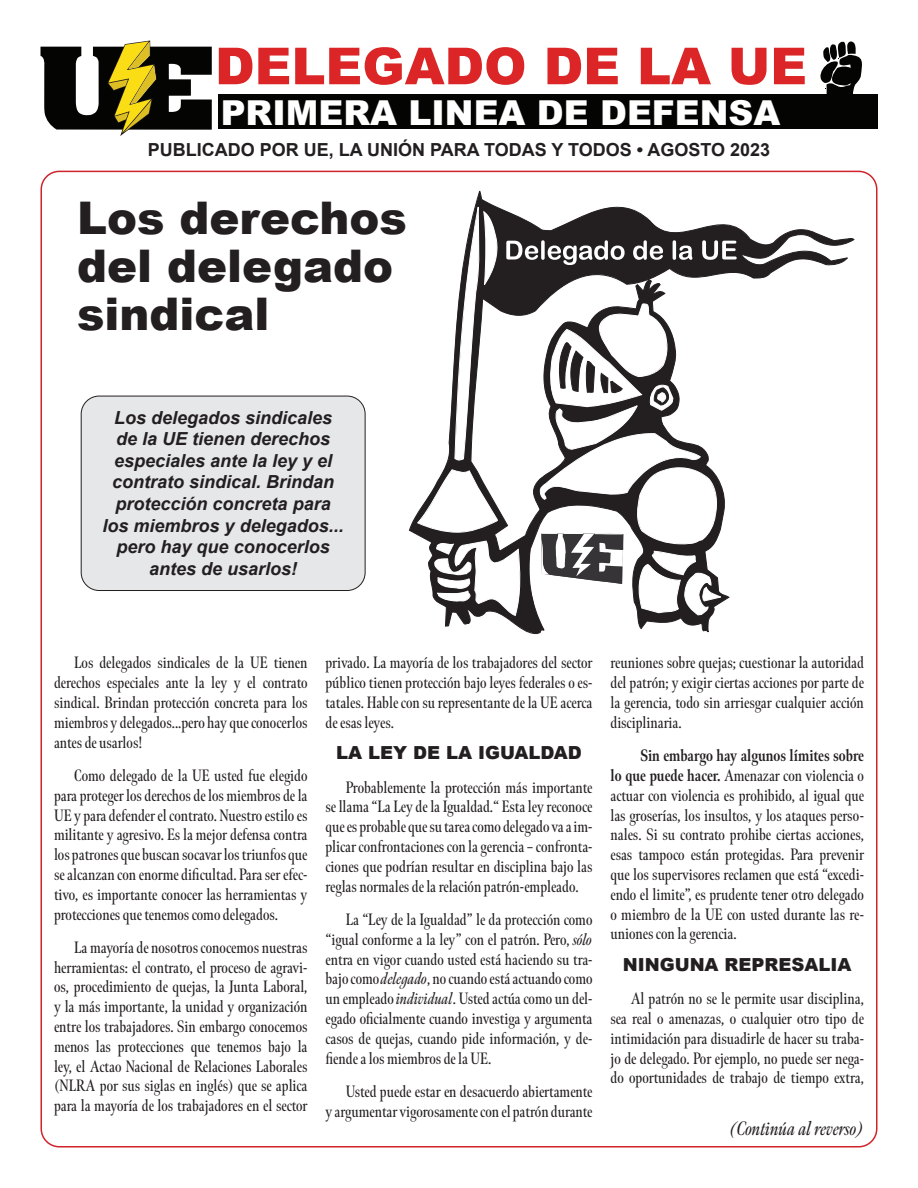
<style>
.page{position:relative;width:918px;height:1188px;background:#fff}
.page>*{position:absolute;margin:0;border:0;box-sizing:border-box;transform-origin:0 0}
.t1{font:900 51px "Arial";color:#db2526}
.t2{font:900 45px/48px "Arial";color:#231f20}
.t3{font:900 34.5px "Arial";color:#fff}
.Body{font:italic extra-condensed 19.5px "Meno Display";color:#231f20}
.Sidebar{font:italic 700 18px/21.6px "Arial";color:#231f20;text-align:center}
.t4{font:700 18px "Arial";color:#231f20}
.Subhead{font:900 18px "Arial";color:#231f20}
.Body-2{font:extra-condensed 16.5px/19.8px "Meno Display";color:#231f20;text-align:justify}
.s1{font-style:italic}
.s2{font-weight:700}
</style>
<div class="page">
<div style="left:218px;top:95px;width:660px;height:34px;background:#040503"></div>
<svg style="left:40px;top:41px;width:172px;height:95px"></svg>
<svg style="left:814px;top:41px;width:51px;height:54px"></svg>
<div style="left:81px;top:396px;width:284px;height:195px;background:#e6e7e9;border-radius:18px"></div>
<div style="left:81px;top:396px;width:284px;height:195px;border:1px solid #231f20;border-radius:18px"></div>
<svg style="left:409px;top:190px;width:446px;height:444px"></svg>
<svg style="left:434px;top:541px;width:88px;height:75px"></svg>
<svg style="left:417px;top:469px;width:81px;height:64px"></svg>
<svg style="left:455px;top:202px;width:44px;height:259px"></svg>
<svg style="left:540px;top:304px;width:182px;height:311px"></svg>
<svg style="left:506px;top:240px;width:231px;height:25px"></svg>
<p class="t1" style="left:215px;top:29px;width:594px">DELEGADO DE LA UE</p>
<p class="t3" style="left:221px;top:87px;width:561px">PRIMERA LINEA DE DEFENSA</p>
<p class="t4" style="left:148px;top:137px;width:624px">PUBLICADO POR UE, LA UNIÓN PARA TODAS Y TODOS • AGOSTO 2023</p>
<p class="t2" style="left:77px;top:192px;width:332px">Los derechos del delegado sindical</p>
<p class="Sidebar" style="left:103px;top:407px;width:243px">Los delegados sindicales de la UE tienen derechos especiales ante la ley y el contrato sindical. Brindan protección concreta para los miembros y delegados... pero hay que conocerlos antes de usarlos!</p>
<p class="Body-2" style="left:54px;top:653px;width:255px;text-indent:20px">Los delegados sindicales de la UE tienen derechos especiales ante la ley y el contrato sindical. Brindan protección concreta para los miembros y delegados...pero hay que conocerlos antes de usarlos!</p>
<p class="Body-2" style="left:54px;top:766px;width:255px;text-indent:20px">Como delegado de la UE usted fue elegido para proteger los derechos de los miembros de la UE y para defender el contrato. Nuestro estilo es militante y agresivo. Es la mejor defensa contra los patrones que buscan socavar los triunfos que se alcanzan con enorme dificultad. Para ser efec&shy;tivo, es importante conocer las herramientas y protecciones que tenemos como delegados.</p>
<p class="Body-2" style="left:54px;top:938px;width:255px;text-indent:20px">La mayoría de nosotros conocemos nuestras herramientas: el contrato, el proceso de agravi&shy;os, procedimiento de quejas, la Junta Laboral, y la más importante, la unidad y organización entre los trabajadores. Sin embargo conocemos menos las protecciones que tenemos bajo la ley, el Actao Nacional de Relaciones Laborales (NLRA por sus siglas en inglés) que se aplica para la mayoría de los trabajadores en el sector</p>
<p class="Body-2" style="left:326px;top:653px;width:269px">privado. La mayoría de los trabajadores del sector público tienen protección bajo leyes federales o es&shy;tatales. Hable con su representante de la UE acerca de esas leyes.</p>
<p class="Subhead" style="left:336px;top:740px;width:247px">LA LEY DE LA IGUALDAD</p>
<p class="Body-2" style="left:326px;top:777px;width:269px;text-indent:20px">Probablemente la protección más importante se llama “La Ley de la Igualdad.“ Esta ley reconoce que es probable que su tarea como delegado va a im&shy;plicar confrontaciones con la gerencia – confronta&shy;ciones que podrían resultar en disciplina bajo las reglas normales de la relación patrón-empleado.</p>
<p class="Body-2" style="left:326px;top:910px;width:269px;text-indent:20px">La “Ley de la Igualdad” le da protección como “igual conforme a la ley” con el patrón. Pero, <span class="s1">sólo </span>entra en vigor cuando usted está haciendo su tra&shy;bajo como <span class="s1">delegado</span>, no cuando está actuando como un empleado <span class="s1">individual</span>. Usted actúa como un del&shy;egado oficialmente cuando investiga y argumenta casos de quejas, cuando pide información, y de&shy;fiende a los miembros de la UE.</p>
<p class="Body-2" style="left:326px;top:1082px;width:269px;text-align:right">Usted puede estar en desacuerdo abiertamente<br>y argumentar vigorosamente con el patrón durante</p>
<p class="Body-2" style="left:610px;top:653px;width:255px">reuniones sobre quejas; cuestionar la autoridad del patrón; y exigir ciertas acciones por parte de la gerencia, todo sin arriesgar cualquier acción disciplinaria.</p>
<p class="Body-2" style="left:610px;top:746px;width:255px;text-indent:30px"><span class="s2">Sin embargo hay algunos límites sobre lo que puede hacer.</span> Amenazar con violencia o actuar con violencia es prohibido, al igual que las groserías, los insultos, y los ataques perso&shy;nales. Si su contrato prohibe ciertas acciones, esas tampoco están protegidas. Para prevenir que los supervisores reclamen que está “excedi&shy;endo el limite”, es prudente tener otro delegado o miembro de la UE con usted durante las re&shy;uniones con la gerencia.</p>
<p class="Subhead" style="left:623px;top:951px;width:230px">NINGUNA REPRESALIA</p>
<p class="Body-2" style="left:610px;top:989px;width:255px;text-indent:20px">Al patrón no se le permite usar disciplina, sea real o amenazas, o cualquier otro tipo de intimidación para disuadirle de hacer su traba&shy;jo de delegado. Por ejemplo, no puede ser nega&shy;do oportunidades de trabajo de tiempo extra,</p>
<p class="Body" style="left:730px;top:1116px;width:135px">(Continúa al reverso)</p>
</div>
